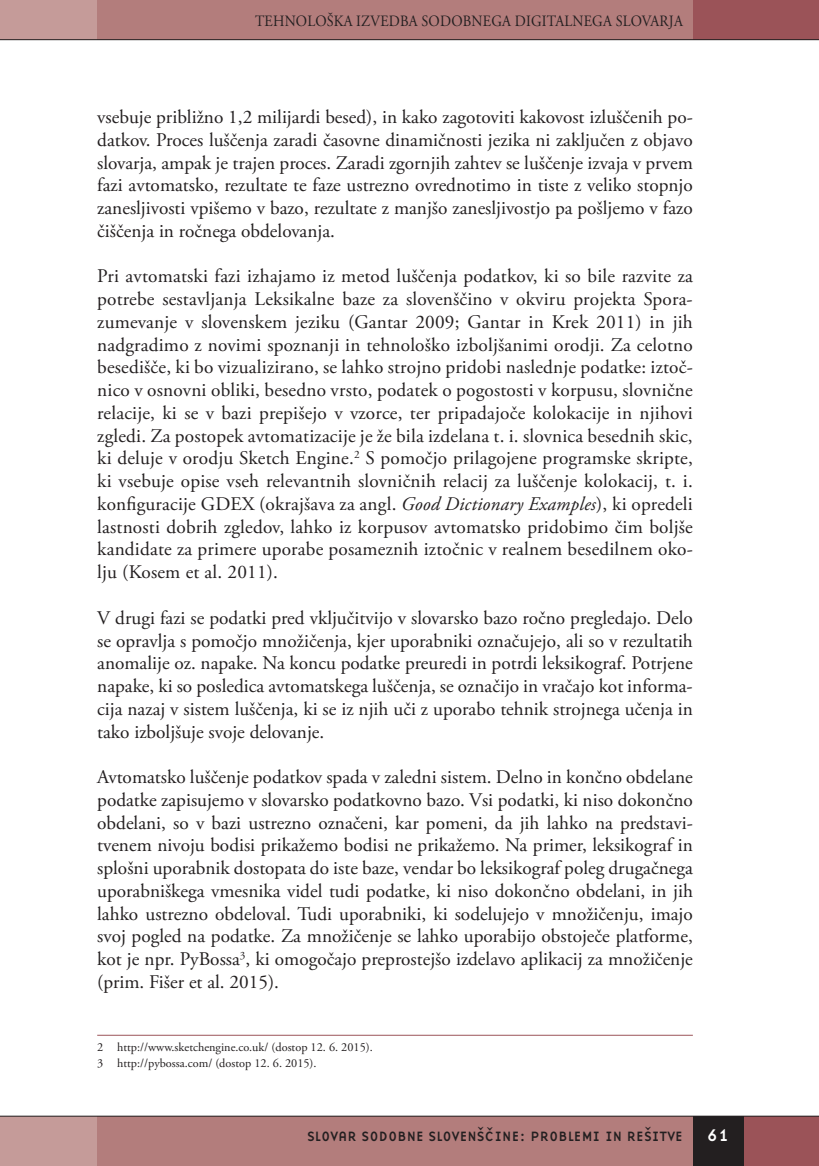
<style>
.page{position:relative;width:819px;height:1166px;background:#fff}
.page>*{position:absolute;margin:0;border:0;box-sizing:border-box;transform-origin:0 0}
.t1{font:19.25px/22.8px "Adobe Garamond Pro";letter-spacing:-.005em;color:#231f20;text-align:justify}
.t2{font:17.5px "Base Nine";color:#fff}
.t3{font:15.75px "Adobe Garamond Pro";letter-spacing:.015em;color:#231f20;scale:.9 1}
.t4{font:14px "Base Nine";color:#231f20}
.t5{font:12.25px/15.8px "Adobe Garamond Pro";color:#231f20}
.s1{font-style:italic}
</style>
<div class="page">
<div style="left:97px;top:0;width:596px;height:40px;background:#b37d7c"></div>
<div style="left:72px;top:1116px;width:620px;height:50px;background:#b37d7c"></div>
<div style="left:0;top:1116px;width:97px;height:50px;background:#c59b99"></div>
<div style="left:0;top:0;width:97px;height:40px;background:#c59b99"></div>
<div style="left:743px;top:1116px;width:75px;height:50px;background:#9b5358"></div>
<div style="left:692px;top:1116px;width:51px;height:50px;background:#231f20"></div>
<div style="left:692px;top:0;width:126px;height:40px;background:#9b5358"></div>
<hr style="left:0;top:39px;width:818px;height:1px;background:#231f20">
<hr style="left:0;top:1116px;width:818px;height:1px;background:#231f20">
<hr style="left:97px;top:1035px;width:595px;height:1px;background:#9b5358">
<p class="t3" style="left:255px;top:11px;width:477px">TEHNOLOŠKA IZVEDBA SODOBNEGA DIGITALNEGA SLOVARJA</p>
<p class="t1" style="left:97px;top:106px;width:597px">vsebuje približno 1,2 milijardi besed), in kako zagotoviti kakovost izluščenih po&shy;datkov. Proces luščenja zaradi časovne dinamičnosti jezika ni zaključen z objavo slovarja, ampak je trajen proces. Zaradi zgornjih zahtev se luščenje izvaja v prvem fazi avtomatsko, rezultate te faze ustrezno ovrednotimo in tiste z veliko stopnjo zanesljivosti vpišemo v bazo, rezultate z manjšo zanesljivostjo pa pošljemo v fazo čiščenja in ročnega obdelovanja.</p>
<p class="t1" style="left:97px;top:266px;width:597px">Pri avtomatski fazi izhajamo iz metod luščenja podatkov, ki so bile razvite za potrebe sestavljanja Leksikalne baze za slovenščino v okviru projekta Spora&shy;zumevanje v slovenskem jeziku (Gantar 2009; Gantar in Krek 2011) in jih nadgradimo z novimi spoznanji in tehnološko izboljšanimi orodji. Za celotno besedišče, ki bo vizualizirano, se lahko strojno pridobi naslednje podatke: iztoč&shy;nico v osnovni obliki, besedno vrsto, podatek o pogostosti v korpusu, slovnične relacije, ki se v bazi prepišejo v vzorce, ter pripadajoče kolokacije in njihovi zgledi. Za postopek avtomatizacije je že bila izdelana t. i. slovnica besednih skic, ki deluje v orodju Sketch Engine.<sup>2</sup> S pomočjo prilagojene programske skripte, ki vsebuje opise vseh relevantnih slovničnih relacij za luščenje kolokacij, t. i. konfiguracije GDEX (okrajšava za angl. <span class="s1">Good Dictionary Examples</span>), ki opredeli lastnosti dobrih zgledov, lahko iz korpusov avtomatsko pridobimo čim boljše kandidate za primere uporabe posameznih iztočnic v realnem besedilnem oko&shy;lju (Kosem et al. 2011).</p>
<p class="t1" style="left:97px;top:607px;width:597px">V drugi fazi se podatki pred vključitvijo v slovarsko bazo ročno pregledajo. Delo se opravlja s pomočjo množičenja, kjer uporabniki označujejo, ali so v rezultatih anomalije oz. napake. Na koncu podatke preuredi in potrdi leksikograf. Potrjene napake, ki so posledica avtomatskega luščenja, se označijo in vračajo kot informa&shy;cija nazaj v sistem luščenja, ki se iz njih uči z uporabo tehnik strojnega učenja in tako izboljšuje svoje delovanje.</p>
<p class="t1" style="left:97px;top:766px;width:597px">Avtomatsko luščenje podatkov spada v zaledni sistem. Delno in končno obdelane podatke zapisujemo v slovarsko podatkovno bazo. Vsi podatki, ki niso dokončno obdelani, so v bazi ustrezno označeni, kar pomeni, da jih lahko na predstavi&shy;tvenem nivoju bodisi prikažemo bodisi ne prikažemo. Na primer, leksikograf in splošni uporabnik dostopata do iste baze, vendar bo leksikograf poleg drugačnega uporabniškega vmesnika videl tudi podatke, ki niso dokončno obdelani, in jih lahko ustrezno obdeloval. Tudi uporabniki, ki sodelujejo v množičenju, imajo svoj pogled na podatke. Za množičenje se lahko uporabijo obstoječe platforme, kot je npr. PyBossa<sup>3</sup>, ki omogočajo preprostejšo izdelavo aplikacij za množičenje (prim. Fišer et al. 2015).</p>
<p class="t5" style="left:97px;top:1039px;width:277px">2 http://www.sketchengine.co.uk/ (dostop 12. 6. 2015).<br>3 http://pybossa.com/ (dostop 12. 6. 2015).</p>
<p class="t4" style="left:307px;top:1126px;width:377px">SLOVAR SODOBNE SLOVENŠCˇINE: PROBLEMI IN REŠITVE</p>
<p class="t2" style="left:706px;top:1123px;width:25px">61</p>
</div>
